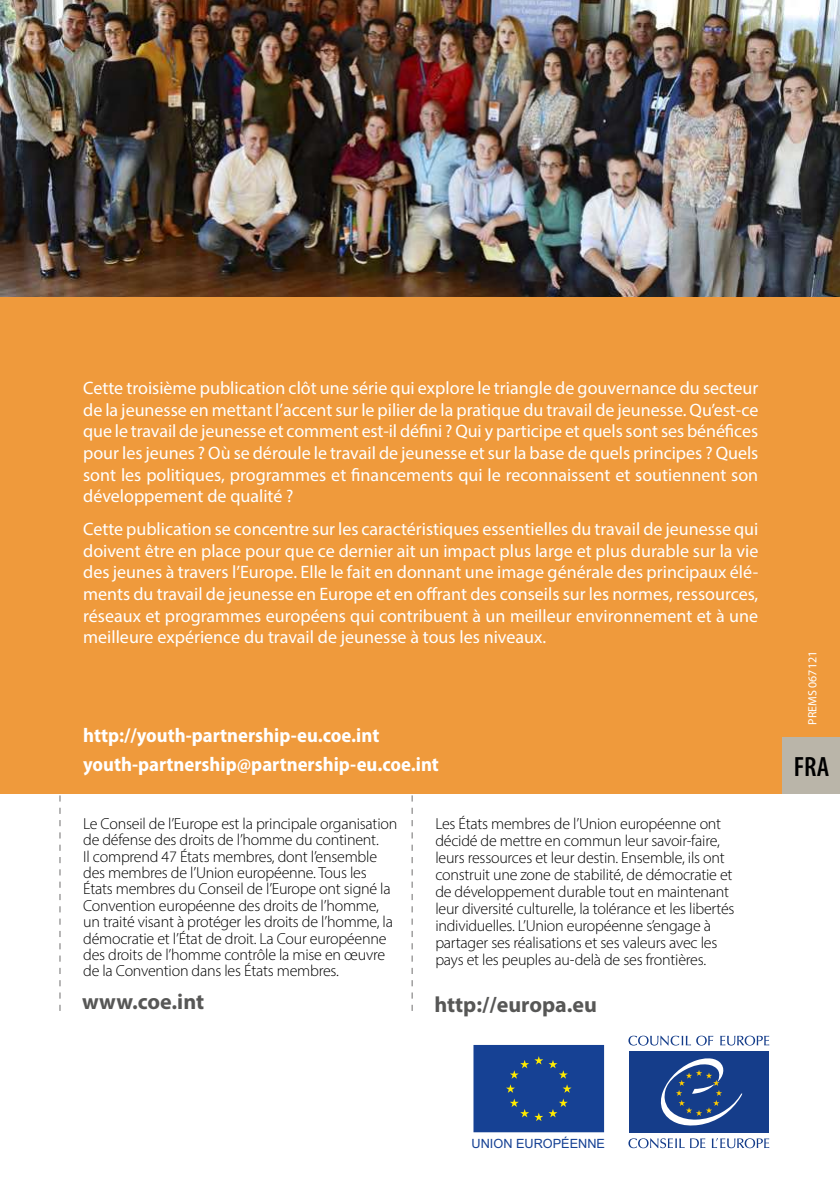
<style>
.page{position:relative;width:840px;height:1191px;background:#fff}
.page>*{position:absolute;margin:0;border:0;box-sizing:border-box;transform-origin:0 0}
.t1{font:600 condensed 28px "Myriad Pro";color:#000}
.t2{font:700 22px "Myriad Pro";color:#575756}
.t3{font:700 semi-condensed 20px/29.6px "Myriad Pro";color:#fff}
.t4{font:18px/21.6px "Myriad Pro";color:#fff;text-align:justify}
.t5{font:300 16px/16.4px "Myriad Pro";letter-spacing:-.015em;color:#000}
.t6{font:12.8px "Arial";color:#164194}
.t7{font:12px "Myriad Pro";color:#fff}
</style>
<div class="page">
<img style="left:0;top:0;width:839px;height:298px">
<div style="left:0;top:298px;width:839px;height:496px;background:#ef9a3c"></div>
<div style="left:782px;top:737px;width:57px;height:57px;background:#bab5a9"></div>
<svg style="left:59px;top:795px;width:1px;height:216px"></svg>
<svg style="left:411px;top:795px;width:1px;height:216px"></svg>
<svg style="left:720px;top:1035px;width:48px;height:10px"></svg>
<svg style="left:628px;top:1035px;width:85px;height:10px"></svg>
<svg style="left:711px;top:1138px;width:57px;height:10px"></svg>
<svg style="left:628px;top:1138px;width:77px;height:10px"></svg>
<div style="left:628px;top:1051px;width:140px;height:81px;background:#153d8a"></div>
<svg style="left:660px;top:1058px;width:82px;height:68px"></svg>
<div style="left:473px;top:1045px;width:130px;height:86px;background:#164194"></div>
<div style="left:473px;top:1045px;width:130px;height:87px;border:1px solid #164194"></div>
<svg style="left:506px;top:1084px;width:8px;height:8px"></svg>
<svg style="left:510px;top:1098px;width:57px;height:23px"></svg>
<svg style="left:562px;top:1084px;width:9px;height:8px"></svg>
<svg style="left:510px;top:1056px;width:57px;height:22px"></svg>
<p class="t4" style="left:83px;top:379px;width:676px">Cette troisième publication clôt une série qui explore le triangle de gouvernance du secteur de la jeunesse en mettant l’accent sur le pilier de la pratique du travail de jeunesse. Qu’est-ce que le travail de jeunesse et comment est-il défini ? Qui y participe et quels sont ses bénéfices pour les jeunes ? Où se déroule le travail de jeunesse et sur la base de quels principes ? Quels sont les politiques, programmes et financements qui le reconnaissent et soutiennent son développement de qualité ?</p>
<p class="t4" style="left:83px;top:519px;width:676px">Cette publication se concentre sur les caractéristiques essentielles du travail de jeunesse qui doivent être en place pour que ce dernier ait un impact plus large et plus durable sur la vie des jeunes à travers l’Europe. Elle le fait en donnant une image générale des principaux élé&shy;ments du travail de jeunesse en Europe et en offrant des conseils sur les normes, ressources, réseaux et programmes européens qui contribuent à un meilleur environnement et à une meilleure expérience du travail de jeunesse à tous les niveaux.</p>
<p class="t3" style="left:83px;top:720px;width:357px">http://youth-partnership-eu.coe.int youth-partnership@partnership-eu.coe.int</p>
<p class="t5" style="left:83px;top:816px;width:315px">Le Conseil de l’Europe est la principale organisation de défense des droits de l’homme du continent.<br>Il comprend 47 États membres, dont l’ensemble des membres de l’Union européenne. Tous les États membres du Conseil de l’Europe ont signé la Convention européenne des droits de l’homme, un traité visant à protéger les droits de l’homme, la démocratie et l’État de droit. La Cour européenne des droits de l’homme contrôle la mise en œuvre de la Convention dans les États membres.</p>
<p class="t2" style="left:82px;top:993px;width:123px">www.coe.int</p>
<p class="t5" style="left:435px;top:816px;width:300px;line-height:17px">Les États membres de l’Union européenne ont décidé de mettre en commun leur savoir-faire, leurs ressources et leur destin. Ensemble, ils ont construit une zone de stabilité, de démocratie et de développement durable tout en maintenant leur diversité culturelle, la tolérance et les libertés individuelles. L’Union européenne s’engage à partager ses réalisations et ses valeurs avec les pays et les peuples au-delà de ses frontières.</p>
<p class="t2" style="left:434px;top:996px;width:164px">http://europa.eu</p>
<p class="t7" style="left:807px;top:725px;width:75px;rotate:-90deg">PREMS 067121</p>
<h1 class="t1" style="left:793px;top:750px;width:37px">FRA</h1>
<p class="t6" style="left:471px;top:1138px;width:135px">UNION EUROPÉENNE</p>
</div>
